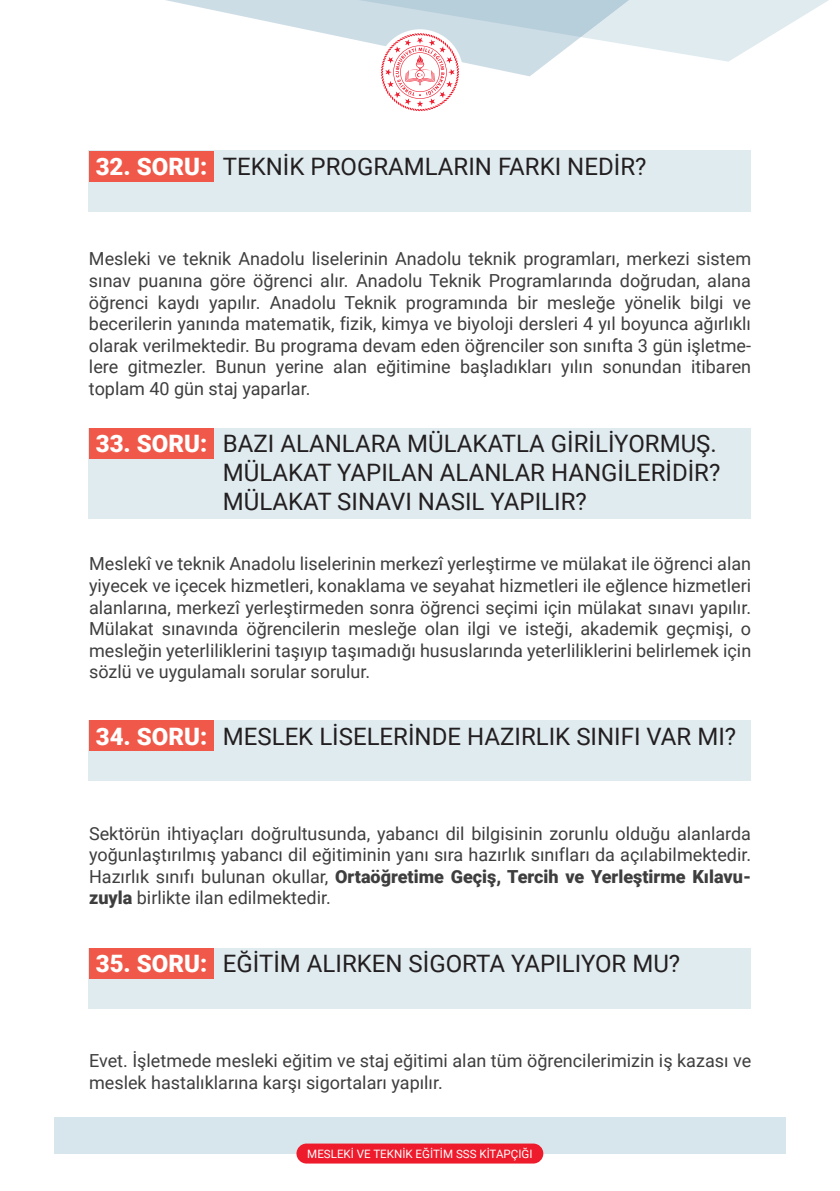
<style>
.page{position:relative;width:840px;height:1191px;background:#fff}
.page>*{position:absolute;margin:0;border:0;box-sizing:border-box;transform-origin:0 0}
.t1{font:24px/28.8px "Roboto";color:#231f20}
.t2{font:18px/21.6px "Roboto";color:#3e3e3f;text-align:justify}
.t3{font:11.6px "Roboto";color:#fff}
.s1{font-weight:900;color:#fff}
.s2{font-weight:900}
</style>
<div class="page">
<div style="left:89px;top:428px;width:661px;height:90px;background:#e0ebf0"></div>
<div style="left:89px;top:428px;width:125px;height:30px;background:#f05949"></div>
<div style="left:89px;top:720px;width:661px;height:60px;background:#e0ebf0"></div>
<div style="left:89px;top:720px;width:125px;height:31px;background:#f05949"></div>
<div style="left:89px;top:947px;width:661px;height:61px;background:#e0ebf0"></div>
<div style="left:89px;top:947px;width:125px;height:31px;background:#f05949"></div>
<div style="left:54px;top:1116px;width:731px;height:37px;background:#d7e5ec"></div>
<div style="left:89px;top:151px;width:661px;height:61px;background:#e0ebf0"></div>
<div style="left:296px;top:1143px;width:247px;height:20px;background:#ee1b2c;border-radius:10px"></div>
<svg style="left:166px;top:0;width:662px;height:111px"></svg>
<div style="left:89px;top:151px;width:125px;height:30px;background:#f05949"></div>
<h1 class="t1" style="left:96px;top:151px;width:552px"><span class="s1">32. SORU:</span> TEKNİK PROGRAMLARIN FARKI NEDİR?</h1>
<p class="t2" style="left:89px;top:247px;width:663px">Mesleki ve teknik Anadolu liselerinin Anadolu teknik programları, merkezi sistem sınav puanına göre öğrenci alır. Anadolu Teknik Programlarında doğrudan, alana öğrenci kaydı yapılır. Anadolu Teknik programında bir mesleğe yönelik bilgi ve becerilerin yanında matematik, fizik, kimya ve biyoloji dersleri 4 yıl boyunca ağırlıklı olarak verilmektedir. Bu programa devam eden öğrenciler son sınıfta 3 gün işletme&shy;lere gitmezler. Bunun yerine alan eğitimine başladıkları yılın sonundan itibaren toplam 40 gün staj yaparlar.</p>
<h1 class="t1" style="left:223px;top:428px;width:499px;text-indent:-127px"><span class="s1">33. SORU:</span> BAZI ALANLARA MÜLAKATLA GİRİLİYORMUŞ.<br>MÜLAKAT YAPILAN ALANLAR HANGİLERİDİR?<br>MÜLAKAT SINAVI NASIL YAPILIR?</h1>
<p class="t2" style="left:89px;top:552px;width:663px">Meslekî ve teknik Anadolu liselerinin merkezî yerleştirme ve mülakat ile öğrenci alan yiyecek ve içecek hizmetleri, konaklama ve seyahat hizmetleri ile eğlence hizmetleri alanlarına, merkezî yerleştirmeden sonra öğrenci seçimi için mülakat sınavı yapılır.<br>Mülakat sınavında öğrencilerin mesleğe olan ilgi ve isteği, akademik geçmişi, o mesleğin yeterliliklerini taşıyıp taşımadığı hususlarında yeterliliklerini belirlemek için sözlü ve uygulamalı sorular sorulur.</p>
<h1 class="t1" style="left:96px;top:721px;width:641px"><span class="s1">34. SORU:</span> MESLEK LİSELERİNDE HAZIRLIK SINIFI VAR MI?</h1>
<p class="t2" style="left:89px;top:821px;width:663px">Sektörün ihtiyaçları doğrultusunda, yabancı dil bilgisinin zorunlu olduğu alanlarda yoğunlaştırılmış yabancı dil eğitiminin yanı sıra hazırlık sınıfları da açılabilmektedir.<br>Hazırlık sınıfı bulunan okullar, <span class="s2">Ortaöğretime Geçiş, Tercih ve Yerleştirme Kılavu&shy;zuyla</span> birlikte ilan edilmektedir.</p>
<h1 class="t1" style="left:96px;top:948px;width:585px"><span class="s1">35. SORU:</span> EĞİTİM ALIRKEN SİGORTA YAPILIYOR MU?</h1>
<p class="t2" style="left:89px;top:1049px;width:663px">Evet. İşletmede mesleki eğitim ve staj eğitimi alan tüm öğrencilerimizin iş kazası ve meslek hastalıklarına karşı sigortaları yapılır.</p>
<p class="t3" style="left:307px;top:1146px;width:227px">MESLEKİ VE TEKNİK EĞİTİM SSS KİTAPÇIĞI</p>
</div>
